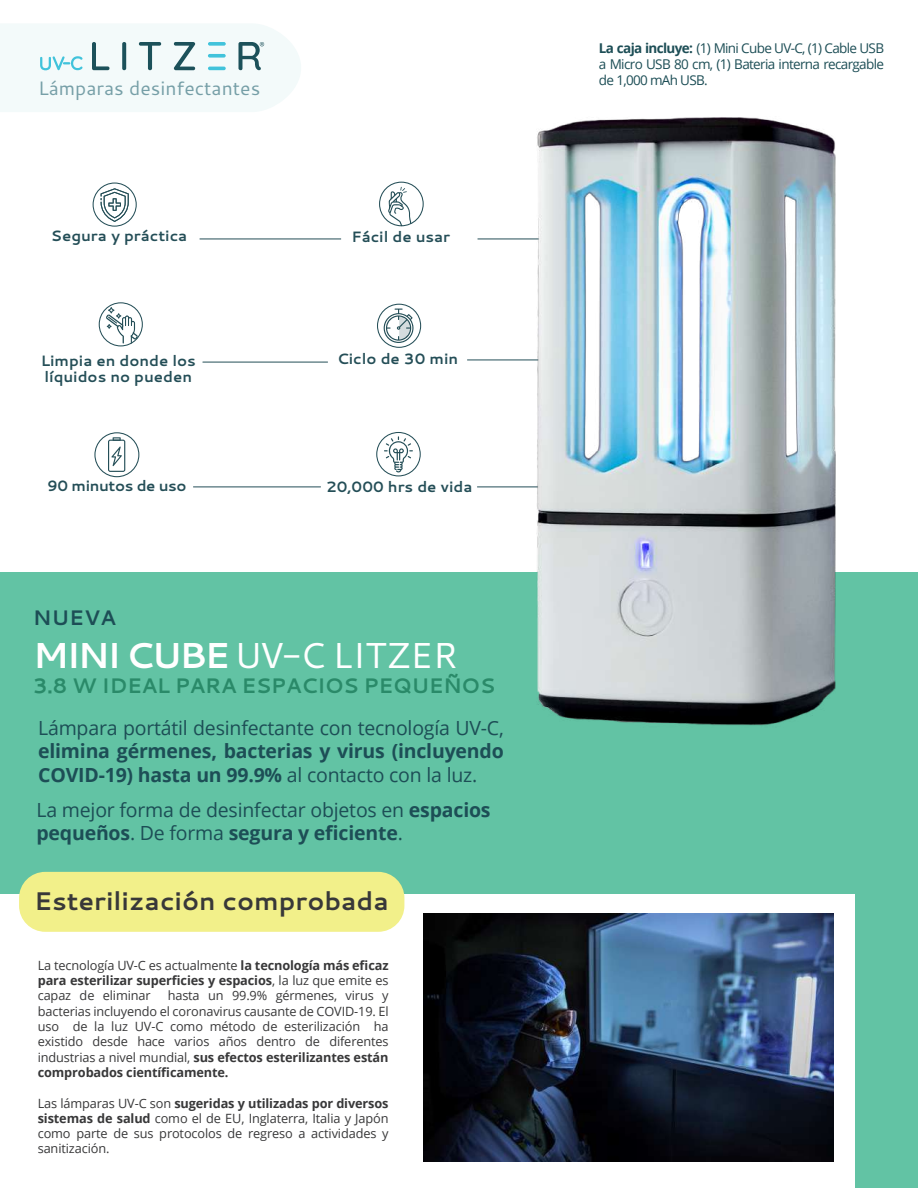
<style>
.page{position:relative;width:918px;height:1188px;background:#fff}
.page>*{position:absolute;margin:0;border:0;box-sizing:border-box;transform-origin:0 0}
.t1{font:36px "Cantarell";color:#fff}
.t2{font:700 25.5px "Cantarell";color:#383839}
.t3{font:700 21px "Cantarell";letter-spacing:-.025em;color:#2a8a69}
.t4{font:700 21px "Cantarell";color:#1d4e56}
.t5{font:19.5px/23.4px "Open Sans";letter-spacing:-.01em;color:#1d4e56}
.t6{font:700 19.5px/23.4px "Open Sans";letter-spacing:-.01em;color:#1d4e56}
.t7{font:19.35px "Cantarell";color:#769fa7}
.t8{font:700 15px/16.5px "Cantarell";color:#244e57}
.t9{font:700 15px "Cantarell";letter-spacing:-.025em;color:#244e57}
.t10{font:13.5px/16.2px "Open Sans";letter-spacing:-.05em;color:#1d4e56;text-align:justify}
.t11{font:12.75px/15.3px "Open Sans";letter-spacing:-.01em;color:#383839;text-align:justify}
.s1{font-weight:700}
.s2{font-weight:400}
</style>
<div class="page">
<div style="left:0;top:573px;width:918px;height:615px;background:#62c3a4"></div>
<div style="left:0;top:894px;width:854px;height:294px;background:#fff"></div>
<div style="left:19px;top:872px;width:385px;height:60px;background:#f2f08a;border-radius:26px"></div>
<svg style="left:93px;top:183px;width:44px;height:44px"></svg>
<hr style="left:477px;top:487px;width:84px;height:1px;background:#244e57">
<hr style="left:193px;top:487px;width:128px;height:1px;background:#244e57">
<hr style="left:467px;top:360px;width:109px;height:1px;background:#244e57">
<hr style="left:478px;top:239px;width:91px;height:1px;background:#244e57">
<hr style="left:200px;top:239px;width:141px;height:1px;background:#244e57">
<svg style="left:379px;top:182px;width:45px;height:44px"></svg>
<svg style="left:0;top:24px;width:301px;height:88px"></svg>
<svg style="left:377px;top:304px;width:44px;height:44px"></svg>
<svg style="left:94px;top:432px;width:45px;height:45px"></svg>
<svg style="left:376px;top:432px;width:45px;height:44px"></svg>
<hr style="left:203px;top:362px;width:125px;height:1px;background:#244e57">
<svg style="left:99px;top:302px;width:44px;height:44px"></svg>
<img style="left:485px;top:117px;width:382px;height:609px">
<img style="left:424px;top:914px;width:410px;height:248px">
<h3 class="t7" style="left:38px;top:75px;width:224px">Lámparas desinfectantes</h3>
<p class="t8" style="left:51px;top:227px;width:138px">Segura y práctica</p>
<p class="t8" style="left:351px;top:228px;width:100px">Fácil de usar</p>
<p class="t8" style="left:41px;top:352px;width:157px">Limpia en donde los líquidos no pueden</p>
<p class="t8" style="left:337px;top:350px;width:123px">Ciclo de 30 min</p>
<p class="t9" style="left:47px;top:475px;width:141px">90 minutos de uso</p>
<p class="t8" style="left:326px;top:478px;width:148px">20,000 hrs de vida</p>
<h3 class="t4" style="left:33px;top:603px;width:85px">NUEVA</h3>
<h1 class="t1" style="left:33px;top:631px;width:427px"><span class="s1">MINI CUBE</span> UV-C LITZER</h1>
<h3 class="t3" style="left:33px;top:671px;width:464px">3.8 W IDEAL PARA ESPACIOS PEQUEÑOS</h3>
<h3 class="t5" style="left:38px;top:716px;width:467px">Lámpara portátil desinfectante con tecnología UV-C,</h3>
<h3 class="t6" style="left:38px;top:739px;width:467px">elimina gérmenes, bacterias y virus (incluyendo<br>COVID-19) hasta un 99.9% <span class="s2">al contacto con la luz.</span></h3>
<h3 class="t5" style="left:36px;top:798px;width:456px">La mejor forma de desinfectar objetos en <span class="s1">espacios pequeños</span>. De forma <span class="s1">segura y eficiente</span>.</h3>
<h2 class="t2" style="left:34px;top:883px;width:356px">Esterilización comprobada</h2>
<p class="t11" style="left:38px;top:957px;width:352px">La tecnología UV-C es actualmente <span class="s1">la tecnología más eficaz para esterilizar superficies y espacios</span>, la luz que emite es capaz de eliminar</p>
<p class="t11" style="left:38px;top:988px;width:352px;text-indent:130px">hasta un 99.9% gérmenes, virus y bacterias incluyendo el coronavirus causante de COVID-19. El uso de la luz UV-C como método de esterilización ha existido desde hace varios años dentro de diferentes industrias a nivel mundial, <span class="s1">sus efectos esterilizantes están comprobados científicamente.</span></p>
<p class="t11" style="left:38px;top:1095px;width:352px">Las lámparas UV-C son <span class="s1">sugeridas y utilizadas por diversos sistemas de salud</span> como el de EU, Inglaterra, Italia y Japón como parte de sus protocolos de regreso a actividades y sanitización.</p>
<p class="t10" style="left:599px;top:40px;width:287px"><span class="s1">La caja incluye:</span> (1) Mini Cube UV-C, (1) Cable USB a Micro USB 80 cm, (1) Bateria interna recargable de 1,000 mAh USB.</p>
</div>
